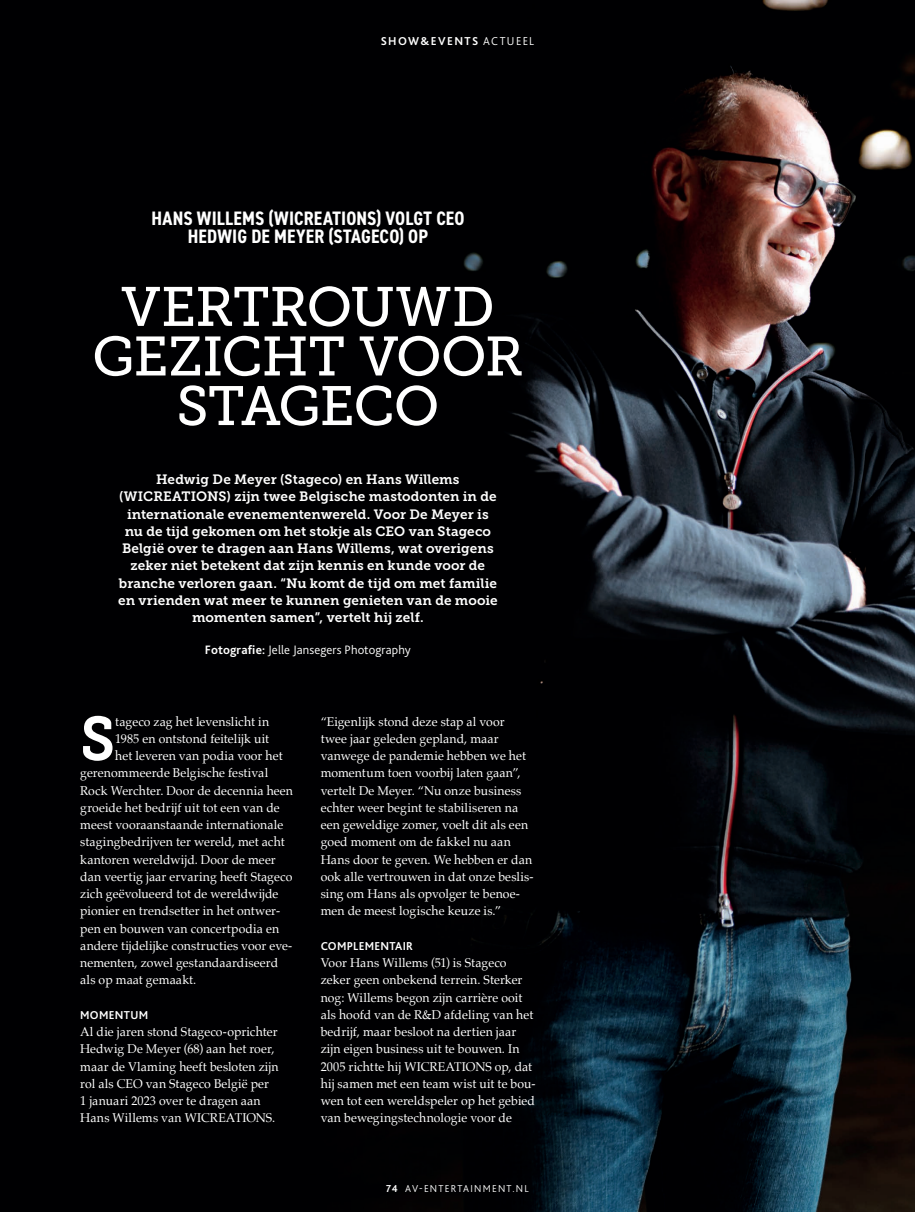
<style>
.page{position:relative;width:915px;height:1212px;background:#fff}
.page>*{position:absolute;margin:0;border:0;box-sizing:border-box;transform-origin:0 0}
.t1{font:61.35px "Museo Slab 700";color:#fff;scale:.96 1}
.t2{font:55.2px/49.5px "Museo Slab 500";letter-spacing:-.015em;color:#fff;text-align:center}
.t3{font:700 condensed 19.5px/17.2px "DIN2014";letter-spacing:.01em;color:#fff;text-align:center;scale:.96 1}
.t4{font:13.5px/17.2px "Museo Slab 700";letter-spacing:.005em;color:#fff;text-align:center}
.t5{font:12.75px/17.2px "Palatino";letter-spacing:.005em;color:#fff;scale:.96 1}
.t6{font:300 12.75px "Bliss 2";letter-spacing:.01em;color:#fff}
.t7{font:700 12px "Bliss 2";letter-spacing:.025em;color:#fff;scale:.96 1}
.t8{font:700 12px "Bliss 2";letter-spacing:.12em;color:#fff}
.t9{font:300 10.5px "Bliss 2";letter-spacing:.125em;color:#fff}
.s1{font-weight:300}
.s2{font-weight:700}
</style>
<div class="page">
<div style="left:0;top:0;width:914px;height:1212px;background:#000002"></div>
<img style="left:464px;top:0;width:450px;height:1212px">
<p class="t8" style="left:380px;top:33px;width:155px">SHOW&amp;EVENTS <span class="s1">ACTUEEL</span></p>
<h3 class="t3" style="left:151px;top:210px;width:327px">HANS WILLEMS (WICREATIONS) VOLGT CEO<br>HEDWIG DE MEYER (STAGECO) OP</h3>
<h2 class="t2" style="left:92px;top:282px;width:433px">VERTROUWD<br>GEZICHT VOOR<br>STAGECO</h2>
<p class="t4" style="left:118px;top:471px;width:381px">Hedwig De Meyer (Stageco) en Hans Willems (WICREATIONS) zijn twee Belgische mastodonten in de internationale evenementenwereld. Voor De Meyer is nu de tijd gekomen om het stokje als CEO van Stageco België over te dragen aan Hans Willems, wat overigens zeker niet betekent dat zijn kennis en kunde voor de branche verloren gaan. “Nu komt de tijd om met familie en vrienden wat meer te kunnen genieten van de mooie momenten samen”, vertelt hij zelf.</p>
<p class="t6" style="left:205px;top:641px;width:207px"><span class="s2">Fotografie:</span> Jelle Jansegers Photography</p>
<h1 class="t1" style="left:80px;top:704px;width:38px">S</h1>
<p class="t5" style="left:115px;top:712px;width:162px">tageco zag het levenslicht in</p>
<p class="t5" style="left:115px;top:730px;width:162px">1985 en ontstond feitelijk uit</p>
<p class="t5" style="left:115px;top:747px;width:176px">het leveren van podia voor het</p>
<p class="t5" style="left:80px;top:764px;width:197px">gerenommeerde Belgische festival</p>
<p class="t5" style="left:80px;top:781px;width:223px">Rock Werchter. Door de decennia heen</p>
<p class="t5" style="left:80px;top:799px;width:209px">groeide het bedrijf uit tot een van de</p>
<p class="t5" style="left:80px;top:816px;width:213px">meest vooraanstaande internationale</p>
<p class="t5" style="left:80px;top:833px;width:214px">stagingbedrijven ter wereld, met acht</p>
<p class="t5" style="left:80px;top:850px;width:205px">kantoren wereldwijd. Door de meer</p>
<p class="t5" style="left:80px;top:868px;width:222px">dan veertig jaar ervaring heeft Stageco</p>
<p class="t5" style="left:80px;top:885px;width:208px">zich geëvolueerd tot de wereldwijde</p>
<p class="t5" style="left:80px;top:902px;width:210px">pionier en trendsetter in het ontwer-</p>
<p class="t5" style="left:80px;top:919px;width:209px">pen en bouwen van concertpodia en</p>
<p class="t5" style="left:80px;top:937px;width:222px">andere tijdelijke constructies voor eve-</p>
<p class="t5" style="left:80px;top:954px;width:208px">nementen, zowel gestandaardiseerd</p>
<p class="t5" style="left:80px;top:971px;width:122px">als op maat gemaakt.</p>
<p class="t7" style="left:80px;top:1007px;width:72px">MOMENTUM</p>
<p class="t5" style="left:80px;top:1023px;width:208px">Al die jaren stond Stageco-oprichter Hedwig De Meyer (68) aan het roer, maar de Vlaming heeft besloten zijn rol als CEO van Stageco België per<br>1 januari 2023 over te dragen aan Hans Willems van WICREATIONS.</p>
<p class="t5" style="left:320px;top:712px;width:223px">“Eigenlijk stond deze stap al voor twee jaar geleden gepland, maar vanwege de pandemie hebben we het momentum toen voorbij laten gaan”, vertelt De Meyer. “Nu onze business echter weer begint te stabiliseren na een geweldige zomer, voelt dit als een goed moment om de fakkel nu aan Hans door te geven. We hebben er dan ook alle vertrouwen in dat onze beslis&shy;sing om Hans als opvolger te benoe&shy;men de meest logische keuze is.”</p>
<p class="t7" style="left:320px;top:938px;width:98px">COMPLEMENTAIR</p>
<p class="t5" style="left:320px;top:954px;width:225px">Voor Hans Willems (51) is Stageco zeker geen onbekend terrein. Sterker nog: Willems begon zijn carrière ooit als hoofd van de R&amp;D afdeling van het bedrijf, maar besloot na dertien jaar zijn eigen business uit te bouwen. In 2005 richtte hij WICREATIONS op, dat hij samen met een team wist uit te bou&shy;wen tot een wereldspeler op het gebied van bewegingstechnologie voor de</p>
<p class="t9" style="left:386px;top:1182px;width:144px"><span class="s2">74</span> AV-ENTERTAINMENT.NL</p>
</div>
